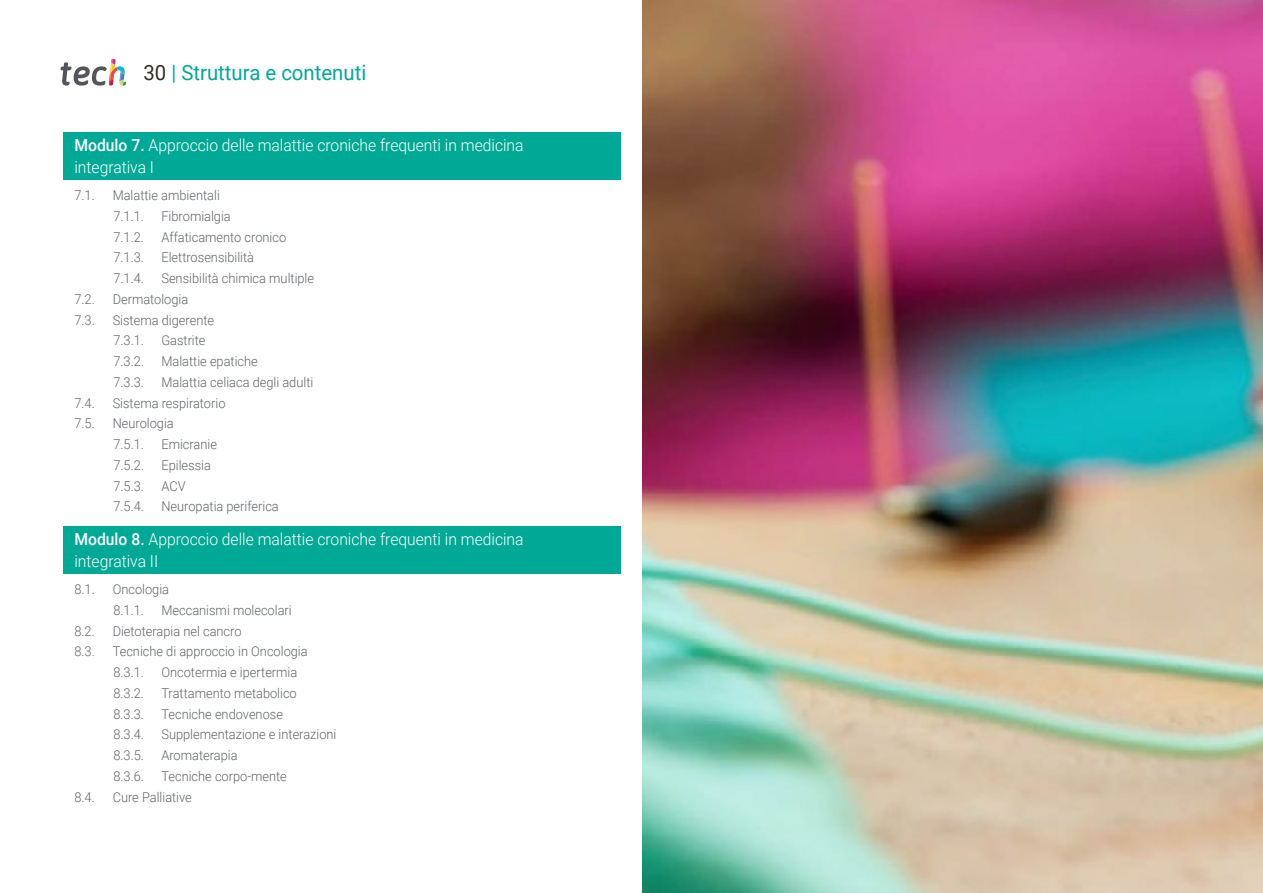
<style>
.page{position:relative;width:1263px;height:893px;background:#fff}
.page>*{position:absolute;margin:0;border:0;box-sizing:border-box;transform-origin:0 0}
.t1{font:21px "Roboto";color:#00a996}
.t2{font:300 16.5px/22.5px "Roboto";color:#fff;scale:.95 1}
.t3{font:300 13.5px/20.7px "Roboto";color:#61646a;scale:.95 1}
.s1{color:#312e20}
.s2{font-weight:500}
</style>
<div class="page">
<svg style="left:61px;top:59px;width:65px;height:27px"></svg>
<div style="left:63px;top:132px;width:558px;height:47px;background:#00a996"></div>
<div style="left:63px;top:526px;width:558px;height:47px;background:#00a996"></div>
<img style="left:642px;top:0;width:621px;height:893px">
<h1 class="t1" style="left:144px;top:57px;width:224px"><span class="s1">30</span> | Struttura e contenuti</h1>
<p class="t2" style="left:74px;top:133px;width:474px"><span class="s2">Modulo 7.</span> Approccio delle malattie croniche frequenti in medicina integrativa I</p>
<p class="t3" style="left:74px;top:184px;width:23px">7.1.</p>
<p class="t3" style="left:113px;top:184px;width:114px">Malattie ambientali<br>7.1.1.</p>
<p class="t3" style="left:161px;top:205px;width:75px">Fibromialgia</p>
<p class="t3" style="left:113px;top:226px;width:34px">7.1.2.</p>
<p class="t3" style="left:161px;top:226px;width:133px">Affaticamento cronico</p>
<p class="t3" style="left:113px;top:247px;width:34px">7.1.3.</p>
<p class="t3" style="left:161px;top:247px;width:99px">Elettrosensibilità</p>
<p class="t3" style="left:113px;top:267px;width:34px">7.1.4.</p>
<p class="t3" style="left:161px;top:267px;width:162px">Sensibilità chimica multiple</p>
<p class="t3" style="left:74px;top:288px;width:23px">7.2.</p>
<p class="t3" style="left:113px;top:288px;width:81px">Dermatologia</p>
<p class="t3" style="left:74px;top:309px;width:23px">7.3.</p>
<p class="t3" style="left:113px;top:309px;width:108px">Sistema digerente<br>7.3.1.</p>
<p class="t3" style="left:161px;top:330px;width:48px">Gastrite</p>
<p class="t3" style="left:113px;top:350px;width:34px">7.3.2.</p>
<p class="t3" style="left:161px;top:350px;width:103px">Malattie epatiche</p>
<p class="t3" style="left:113px;top:371px;width:34px">7.3.3.</p>
<p class="t3" style="left:161px;top:371px;width:161px">Malattia celiaca degli adulti</p>
<p class="t3" style="left:74px;top:392px;width:23px">7.4.</p>
<p class="t3" style="left:113px;top:392px;width:120px">Sistema respiratorio</p>
<p class="t3" style="left:74px;top:413px;width:23px">7.5.</p>
<p class="t3" style="left:113px;top:413px;width:66px">Neurologia<br>7.5.1.</p>
<p class="t3" style="left:161px;top:433px;width:60px">Emicranie</p>
<p class="t3" style="left:113px;top:454px;width:34px">7.5.2.</p>
<p class="t3" style="left:161px;top:454px;width:54px">Epilessia</p>
<p class="t3" style="left:113px;top:475px;width:34px">7.5.3.</p>
<p class="t3" style="left:161px;top:475px;width:27px">ACV</p>
<p class="t3" style="left:113px;top:496px;width:34px">7.5.4.</p>
<p class="t3" style="left:161px;top:496px;width:125px">Neuropatia periferica</p>
<p class="t2" style="left:74px;top:527px;width:474px"><span class="s2">Modulo 8.</span> Approccio delle malattie croniche frequenti in medicina integrativa II</p>
<p class="t3" style="left:74px;top:579px;width:23px">8.1.</p>
<p class="t3" style="left:113px;top:579px;width:61px">Oncologia<br>8.1.1.</p>
<p class="t3" style="left:161px;top:599px;width:139px">Meccanismi molecolari</p>
<p class="t3" style="left:74px;top:620px;width:23px">8.2.</p>
<p class="t3" style="left:113px;top:620px;width:137px">Dietoterapia nel cancro</p>
<p class="t3" style="left:74px;top:641px;width:23px">8.3.</p>
<p class="t3" style="left:113px;top:641px;width:207px">Tecniche di approccio in Oncologia<br>8.3.1.</p>
<p class="t3" style="left:161px;top:662px;width:145px">Oncotermia e ipertermia</p>
<p class="t3" style="left:113px;top:682px;width:34px">8.3.2.</p>
<p class="t3" style="left:161px;top:682px;width:144px">Trattamento metabolico</p>
<p class="t3" style="left:113px;top:703px;width:34px">8.3.3.</p>
<p class="t3" style="left:161px;top:703px;width:129px">Tecniche endovenose</p>
<p class="t3" style="left:113px;top:724px;width:34px">8.3.4.</p>
<p class="t3" style="left:161px;top:724px;width:186px">Supplementazione e interazioni</p>
<p class="t3" style="left:113px;top:745px;width:34px">8.3.5.</p>
<p class="t3" style="left:161px;top:745px;width:82px">Aromaterapia</p>
<p class="t3" style="left:113px;top:765px;width:34px">8.3.6.</p>
<p class="t3" style="left:161px;top:765px;width:134px">Tecniche corpo-mente</p>
<p class="t3" style="left:74px;top:786px;width:23px">8.4.</p>
<p class="t3" style="left:113px;top:786px;width:85px">Cure Palliative</p>
</div>
